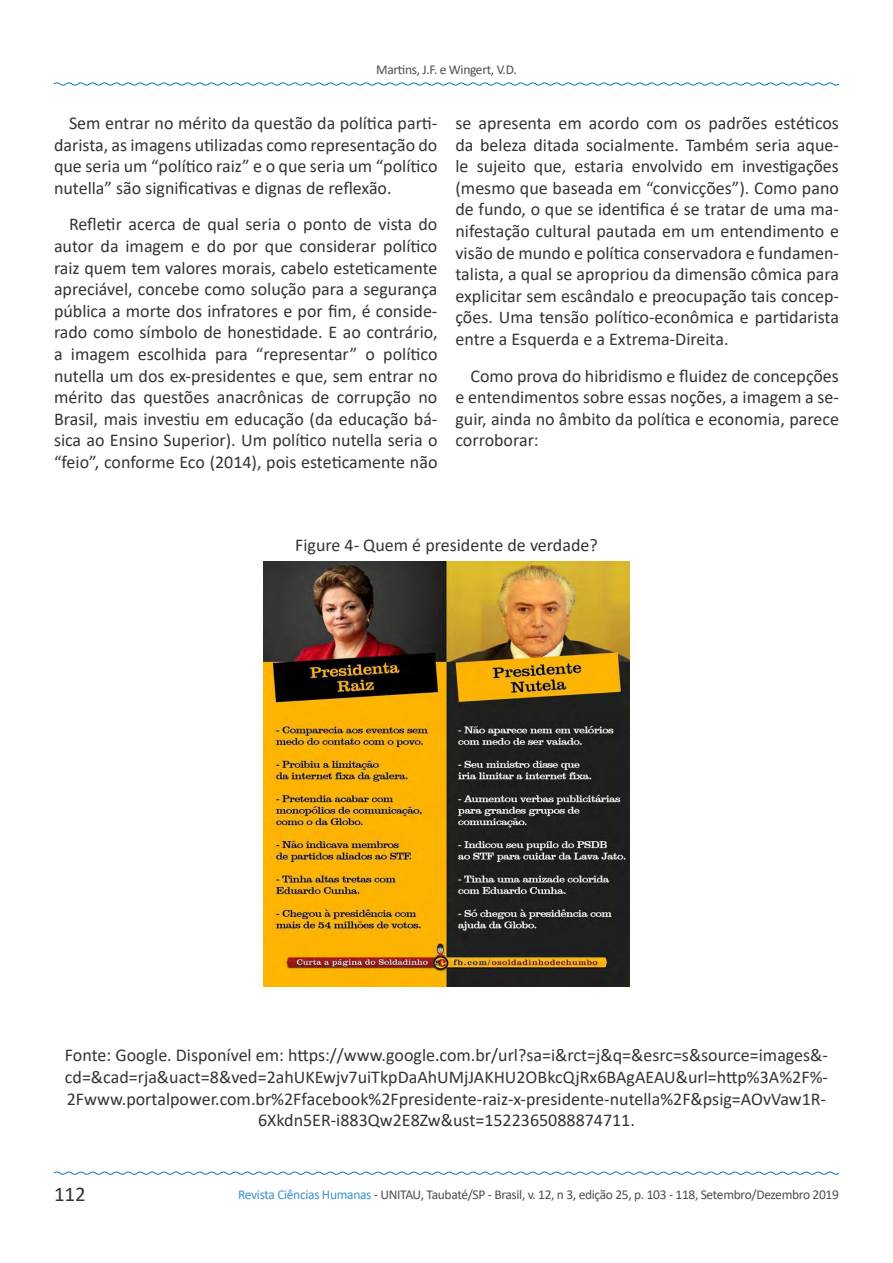
<style>
.page{position:relative;width:893px;height:1263px;background:#fff}
.page>*{position:absolute;margin:0;border:0;box-sizing:border-box;transform-origin:0 0}
.t1{font:21px "Calibri";color:#343433}
.t2{font:18px/21.6px "Calibri";color:#343433;text-align:justify}
.t3{font:13.5px "Calibri";letter-spacing:-.025em;color:#504d4c}
.s1{color:#3d91c9}
</style>
<div class="page">
<svg style="left:53px;top:1171px;width:787px;height:4px"></svg>
<svg style="left:53px;top:82px;width:787px;height:4px"></svg>
<img style="left:264px;top:562px;width:365px;height:424px">
<p class="t3" style="left:376px;top:60px;width:142px">Martins, J.F. e Wingert, V.D.</p>
<p class="t2" style="left:54px;top:112px;width:385px;text-indent:15px">Sem entrar no mérito da questão da política parti&shy;darista, as imagens utilizadas como representação do que seria um “político raiz” e o que seria um “político nutella” são significativas e dignas de reflexão.</p>
<p class="t2" style="left:54px;top:213px;width:385px;text-indent:15px">Refletir acerca de qual seria o ponto de vista do autor da imagem e do por que considerar político raiz quem tem valores morais, cabelo esteticamente apreciável, concebe como solução para a segurança pública a morte dos infratores e por fim, é conside&shy;rado como símbolo de honestidade. E ao contrário, a imagem escolhida para “representar” o político nutella um dos ex-presidentes e que, sem entrar no mérito das questões anacrônicas de corrupção no Brasil, mais investiu em educação (da educação bá&shy;sica ao Ensino Superior). Um político nutella seria o “feio”, conforme Eco (2014), pois esteticamente não</p>
<p class="t2" style="left:455px;top:112px;width:385px">se apresenta em acordo com os padrões estéticos da beleza ditada socialmente. Também seria aque&shy;le sujeito que, estaria envolvido em investigações (mesmo que baseada em “convicções”). Como pano de fundo, o que se identifica é se tratar de uma ma&shy;nifestação cultural pautada em um entendimento e visão de mundo e política conservadora e fundamen&shy;talista, a qual se apropriou da dimensão cômica para explicitar sem escândalo e preocupação tais concep&shy;ções. Uma tensão político-econômica e partidarista entre a Esquerda e a Extrema-Direita.</p>
<p class="t2" style="left:455px;top:364px;width:385px;text-indent:15px">Como prova do hibridismo e fluidez de concepções e entendimentos sobre essas noções, a imagem a se&shy;guir, ainda no âmbito da política e economia, parece corroborar:</p>
<p class="t2" style="left:295px;top:533px;width:304px">Figure 4- Quem é presidente de verdade?</p>
<p class="t2" style="left:65px;top:1044px;width:765px;text-align:center">Fonte: Google. Disponível em: https://www.google.com.br/url?sa=i&amp;rct=j&amp;q=&amp;esrc=s&amp;source=images&amp;- cd=&amp;cad=rja&amp;uact=8&amp;ved=2ahUKEwjv7uiTkpDaAhUMjJAKHU2OBkcQjRx6BAgAEAU&amp;url=http%3A%2F%- 2Fwww.portalpower.com.br%2Ffacebook%2Fpresidente-raiz-x-presidente-nutella%2F&amp;psig=AOvVaw1R-6Xkdn5ER-i883Qw2E8Zw&amp;ust=1522365088874711.</p>
<p class="t1" style="left:54px;top:1179px;width:33px">112</p>
<p class="t3" style="left:238px;top:1185px;width:602px"><span class="s1">Revista Ciências Humanas</span> - UNITAU, Taubaté/SP - Brasil, v. 12, n 3, edição 25, p. 103 - 118, Setembro/Dezembro 2019</p>
</div>
